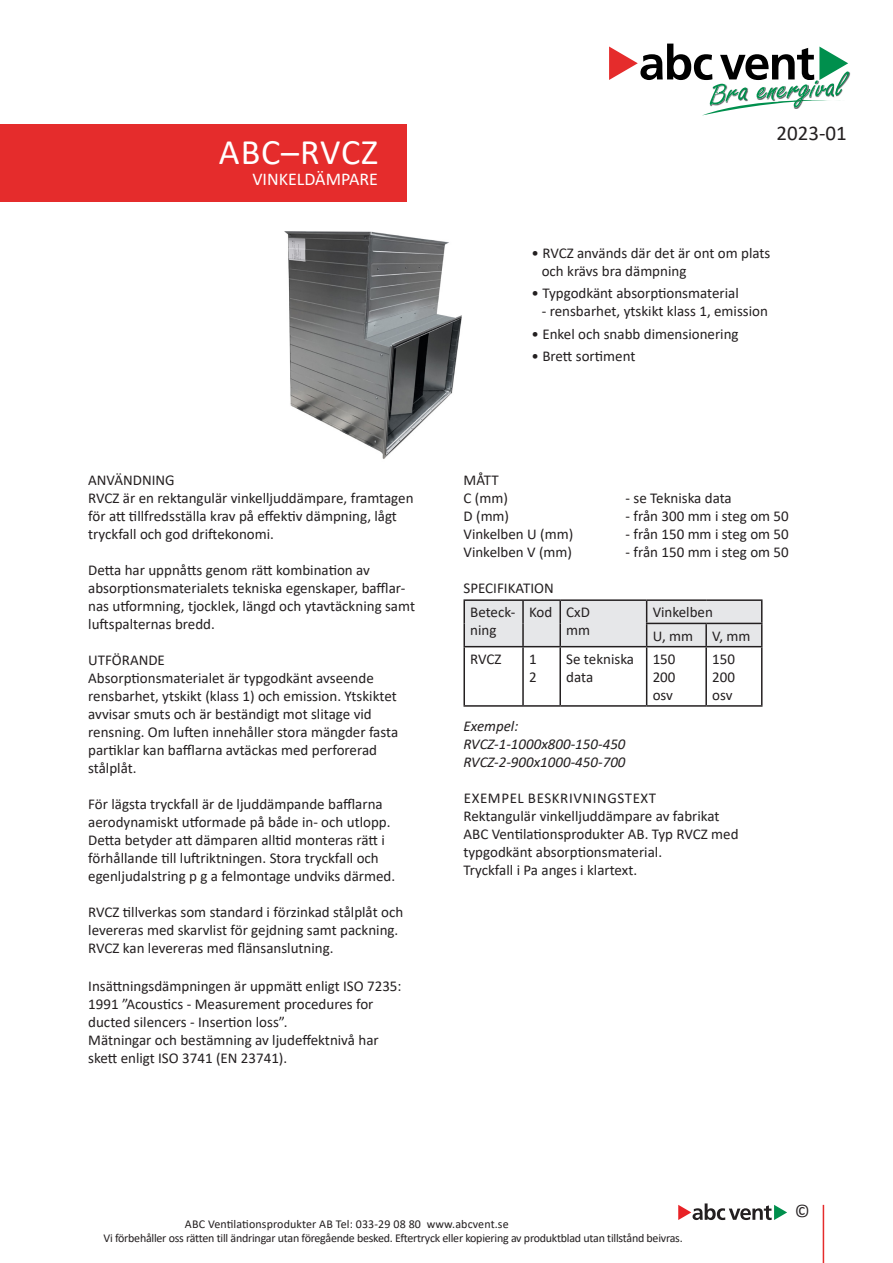
<style>
.page{position:relative;width:893px;height:1263px;background:#fff}
.page>*{position:absolute;margin:0;border:0;box-sizing:border-box;transform-origin:0 0}
.Rubrik{font:36px "Calibri";letter-spacing:.025em;color:#fff}
.översikt_rubrik{font:21px "Calibri";color:#231f20}
.Rubrik-2{font:18px "Calibri";color:#fff}
.t1{font:18px "Calibri";color:#231f20}
.t2{font:15px/18px "Calibri";color:#231f20}
.t3{font:italic 15px/18px "Calibri";color:#231f20}
.t4{font:12px "Calibri";letter-spacing:-.02em;color:#231f20}
.t5{font:12px "Calibri";letter-spacing:.01em;color:#231f20}
</style>
<div class="page">
<hr style="left:823px;top:1205px;width:1px;height:58px;background:#e52c2c">
<svg style="left:678px;top:1203px;width:109px;height:17px"></svg>
<div style="left:0;top:125px;width:406px;height:77px;background:#e52c2c"></div>
<img style="left:284px;top:231px;width:178px;height:228px">
<hr style="left:463px;top:599px;width:60px;height:2px;background:#231f20">
<hr style="left:463px;top:601px;width:2px;height:22px;background:#231f20">
<hr style="left:523px;top:599px;width:37px;height:2px;background:#231f20">
<hr style="left:560px;top:599px;width:87px;height:2px;background:#231f20">
<hr style="left:647px;top:599px;width:59px;height:2px;background:#231f20">
<hr style="left:706px;top:599px;width:56px;height:2px;background:#231f20">
<hr style="left:463px;top:623px;width:2px;height:23px;background:#231f20">
<svg style="left:464px;top:600px;width:298px;height:46px;background:#dadbdd"></svg>
<hr style="left:463px;top:646px;width:60px;height:1px;background:#231f20">
<hr style="left:463px;top:647px;width:2px;height:58px;background:#231f20">
<hr style="left:523px;top:646px;width:37px;height:1px;background:#231f20">
<hr style="left:522px;top:647px;width:2px;height:58px;background:#231f20">
<hr style="left:560px;top:646px;width:87px;height:1px;background:#231f20">
<hr style="left:559px;top:647px;width:2px;height:58px;background:#231f20">
<hr style="left:647px;top:646px;width:59px;height:1px;background:#231f20">
<hr style="left:646px;top:647px;width:1px;height:58px;background:#231f20">
<hr style="left:706px;top:646px;width:56px;height:1px;background:#231f20">
<hr style="left:705px;top:647px;width:2px;height:58px;background:#231f20">
<hr style="left:761px;top:647px;width:1px;height:58px;background:#231f20">
<hr style="left:463px;top:705px;width:60px;height:2px;background:#231f20">
<hr style="left:523px;top:705px;width:37px;height:2px;background:#231f20">
<hr style="left:560px;top:705px;width:87px;height:2px;background:#231f20">
<hr style="left:647px;top:705px;width:59px;height:2px;background:#231f20">
<hr style="left:706px;top:705px;width:56px;height:2px;background:#231f20">
<svg style="left:609px;top:44px;width:240px;height:71px"></svg>
<p class="Rubrik" style="left:219px;top:127px;width:161px">ABC–RVCZ</p>
<p class="Rubrik-2" style="left:252px;top:167px;width:127px">VINKELDÄMPARE</p>
<p class="t2" style="left:88px;top:471px;width:88px">ANVÄNDNING</p>
<p class="t2" style="left:88px;top:489px;width:327px">RVCZ är en rektangulär vinkelljuddämpare, framtagen för att tillfredsställa krav på effektiv dämpning, lågt tryckfall och god driftekonomi.</p>
<p class="t2" style="left:88px;top:561px;width:328px">Detta har uppnåtts genom rätt kombination av absorptionsmaterialets tekniska egenskaper, bafflar&shy;nas utormning, tjocklek, längd och ytavtäckning samt luftspalternas bredd.</p>
<p class="t2" style="left:88px;top:651px;width:78px">UTFÖRANDE</p>
<p class="t2" style="left:88px;top:669px;width:311px">Absorptionsmaterialet är typgodkänt avseende rensbarhet, ytskikt (klass 1) och emission. Ytskiktet avvisar smuts och är beständigt mot slitage vid rensning. Om luften innehåller stora mängder fasta partiklar kan bafflarna avtäckas med perforerad stålplåt.</p>
<p class="t2" style="left:88px;top:795px;width:308px">För lägsta tryckfall är de ljuddämpande bafflarna aerodynamiskt utformade på både in- och utlopp.<br>Detta betyder att dämparen alltid monteras rätt i förhållande till luftriktningen. Stora tryckfall och egenljudalstring p g a felmontage undviks därmed.</p>
<p class="t2" style="left:88px;top:903px;width:316px">RVCZ tillverkas som standard i förzinkad stålplåt och levereras med skarvlist för gejdning samt packning.</p>
<p class="t2" style="left:88px;top:939px;width:247px">RVCZ kan levereras med flänsanslutning.</p>
<p class="t2" style="left:88px;top:977px;width:315px">Insättningsdämpningen är uppmätt enligt ISO 7235:</p>
<p class="t2" style="left:88px;top:995px;width:287px">1991 ”Acoustics - Measurement procedures for</p>
<p class="t2" style="left:88px;top:1013px;width:201px">ducted silencers - Insertion loss”.</p>
<p class="t2" style="left:88px;top:1031px;width:292px">Mätningar och bestämning av ljudeffektnivå har</p>
<p class="t2" style="left:88px;top:1049px;width:201px">skett enligt ISO 3741 (EN 23741).</p>
<p class="översikt_rubrik" style="left:776px;top:118px;width:72px">2023-01</p>
<p class="t2" style="left:542px;top:244px;width:230px;text-indent:-10px">• RVCZ används där det är ont om plats och krävs bra dämpning</p>
<p class="t2" style="left:531px;top:284px;width:209px">• Typgodkänt absorptionsmaterial</p>
<p class="t2" style="left:542px;top:302px;width:228px">- rensbarhet, ytskikt klass 1, emission</p>
<p class="t2" style="left:531px;top:325px;width:209px">• Enkel och snabb dimensionering</p>
<p class="t2" style="left:531px;top:347px;width:105px">• Brett sortiment</p>
<p class="t2" style="left:463px;top:471px;width:37px">MÅTT</p>
<p class="t2" style="left:463px;top:489px;width:46px">C (mm)</p>
<p class="t2" style="left:625px;top:489px;width:108px">- se Tekniska data</p>
<p class="t2" style="left:463px;top:507px;width:47px">D (mm)</p>
<p class="t2" style="left:625px;top:507px;width:165px">- från 300 mm i steg om 50</p>
<p class="t2" style="left:463px;top:525px;width:111px">Vinkelben U (mm)</p>
<p class="t2" style="left:625px;top:525px;width:165px">- från 150 mm i steg om 50</p>
<p class="t2" style="left:463px;top:543px;width:110px">Vinkelben V (mm)</p>
<p class="t2" style="left:625px;top:543px;width:165px">- från 150 mm i steg om 50</p>
<p class="t2" style="left:463px;top:579px;width:92px">SPECIFIKATION</p>
<p class="t2" style="left:470px;top:603px;width:47px">Beteck&shy;ning</p>
<p class="t2" style="left:529px;top:603px;width:25px">Kod</p>
<p class="t2" style="left:566px;top:603px;width:25px">CxD mm</p>
<p class="t2" style="left:653px;top:603px;width:62px">Vinkelben</p>
<p class="t2" style="left:653px;top:626px;width:42px">U, mm</p>
<p class="t2" style="left:712px;top:626px;width:40px">V, mm</p>
<p class="t2" style="left:470px;top:649px;width:33px">RVCZ</p>
<p class="t2" style="left:529px;top:649px;width:9px">1</p>
<p class="t2" style="left:529px;top:667px;width:9px">2</p>
<p class="t2" style="left:566px;top:649px;width:69px">Se tekniska data</p>
<p class="t2" style="left:653px;top:649px;width:24px;text-align:justify">150<br>200 osv</p>
<p class="t2" style="left:712px;top:649px;width:24px">150</p>
<p class="t2" style="left:712px;top:667px;width:24px">200</p>
<p class="t2" style="left:712px;top:685px;width:22px">osv</p>
<p class="t3" style="left:463px;top:716px;width:164px">Exempel:<br>RVCZ-1-1000x800-150-450<br>RVCZ-2-900x1000-450-700</p>
<p class="t2" style="left:463px;top:789px;width:277px">EXEMPEL BESKRIVNINGSTEXT<br>Rektangulär vinkelljuddämpare av fabrikat ABC Ventilationsprodukter AB. Typ RVCZ med typgodkänt absorptionsmaterial.<br>Tryckfall i Pa anges i klartext.</p>
<p class="t1" style="left:795px;top:1198px;width:17px">©</p>
<p class="t5" style="left:185px;top:1215px;width:325px">ABC Ventilationsprodukter AB Tel: 033-29 08 80 www.abcvent.se</p>
<p class="t4" style="left:103px;top:1229px;width:581px">Vi förbehåller oss rätten till ändringar utan föregående besked. Eftertryck eller kopiering av produktblad utan tillstånd beivras.</p>
</div>
